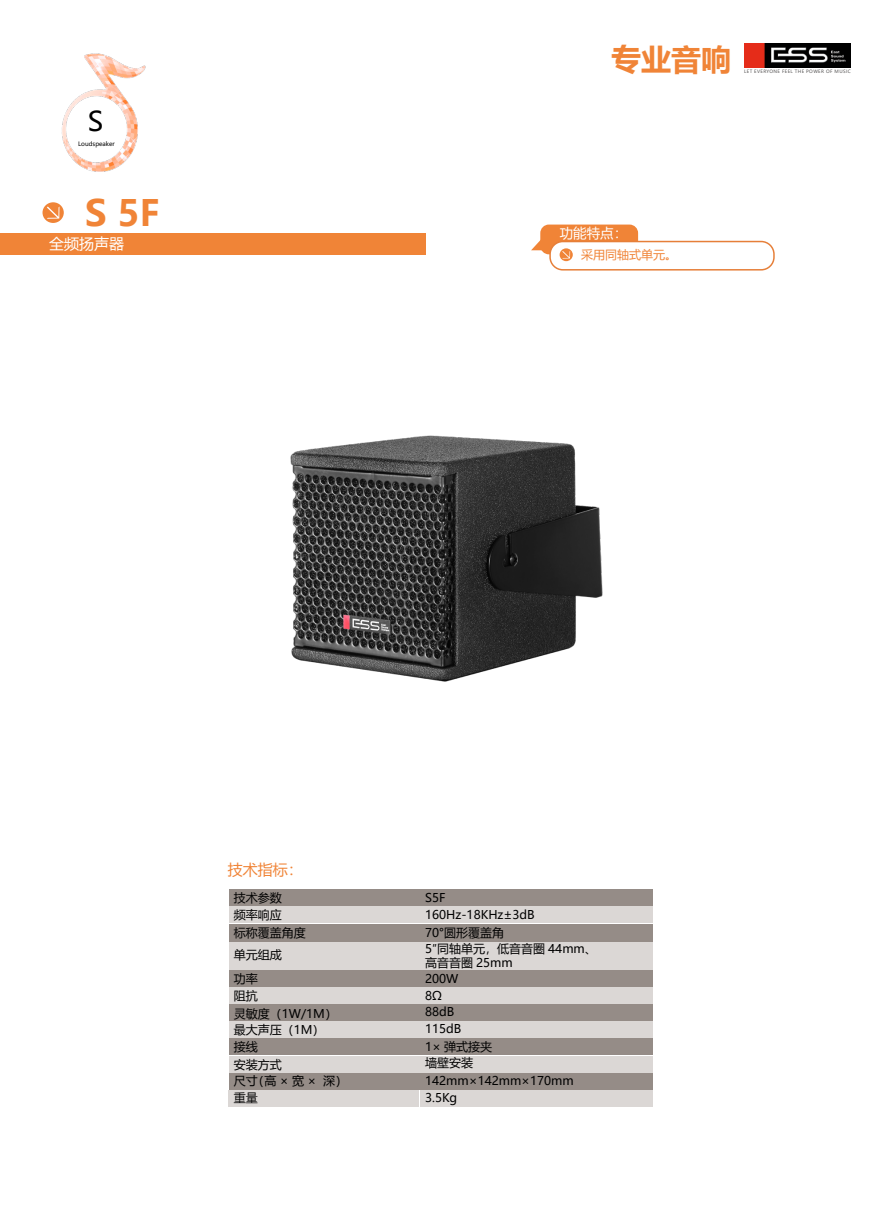
<style>
.page{position:relative;width:893px;height:1212px;background:#fff}
.page>*{position:absolute;margin:0;border:0;box-sizing:border-box;transform-origin:0 0}
.t1{font:700 36px "Microsoft Ya Hei";color:#f08437}
.t2{font:700 30px "Microsoft Ya Hei";color:#f08437}
.t3{font:27px "Microsoft Ya Hei";color:#000}
.t4{font:15px "Microsoft Ya Hei";color:#f08437}
.t5{font:15px "Microsoft Ya Hei";color:#fff}
.t6{font:13.5px "Microsoft Ya Hei";color:#fff}
.t7{font:12px/16.5px "Microsoft Ya Hei";color:#000}
.t8{font:12px "Microsoft Ya Hei";color:#f08437}
.t9{font:6px "Microsoft Ya Hei";color:#000}
.t10{font:4.5px "Microsoft Ya Hei";letter-spacing:.08em;color:#595757}
</style>
<div class="page">
<img style="left:61px;top:53px;width:85px;height:119px">
<img style="left:744px;top:43px;width:106px;height:24px">
<div style="left:229px;top:924px;width:191px;height:17px;background:#958c87"></div>
<div style="left:421px;top:924px;width:232px;height:17px;background:#958c87"></div>
<div style="left:229px;top:890px;width:191px;height:16px;background:#958c87"></div>
<div style="left:421px;top:890px;width:232px;height:16px;background:#958c87"></div>
<div style="left:229px;top:907px;width:191px;height:16px;background:#dbd7d5"></div>
<div style="left:421px;top:907px;width:232px;height:16px;background:#dbd7d5"></div>
<div style="left:229px;top:942px;width:191px;height:28px;background:#dbd7d5"></div>
<div style="left:421px;top:942px;width:232px;height:28px;background:#dbd7d5"></div>
<div style="left:229px;top:971px;width:191px;height:16px;background:#958c87"></div>
<div style="left:421px;top:971px;width:232px;height:16px;background:#958c87"></div>
<div style="left:229px;top:1005px;width:191px;height:16px;background:#958c87"></div>
<div style="left:421px;top:1005px;width:232px;height:16px;background:#958c87"></div>
<div style="left:229px;top:1039px;width:191px;height:16px;background:#958c87"></div>
<div style="left:421px;top:1039px;width:232px;height:16px;background:#958c87"></div>
<div style="left:229px;top:1073px;width:191px;height:16px;background:#958c87"></div>
<div style="left:421px;top:1073px;width:232px;height:16px;background:#958c87"></div>
<div style="left:229px;top:988px;width:191px;height:16px;background:#dbd7d5"></div>
<div style="left:421px;top:988px;width:232px;height:16px;background:#dbd7d5"></div>
<div style="left:229px;top:1022px;width:191px;height:16px;background:#dbd7d5"></div>
<div style="left:421px;top:1022px;width:232px;height:16px;background:#dbd7d5"></div>
<div style="left:229px;top:1056px;width:191px;height:16px;background:#dbd7d5"></div>
<div style="left:229px;top:1090px;width:190px;height:17px;background:#dbd7d5"></div>
<div style="left:421px;top:1056px;width:232px;height:16px;background:#dbd7d5"></div>
<div style="left:421px;top:1090px;width:232px;height:17px;background:#dbd7d5"></div>
<div style="left:540px;top:225px;width:98px;height:29px;background:#f08437;border-radius:9px"></div>
<svg style="left:531px;top:238px;width:10px;height:12px"></svg>
<div style="left:550px;top:242px;width:224px;height:28px;background:#fff;border-radius:13px"></div>
<div style="left:549px;top:241px;width:226px;height:30px;border:2px solid #e67f39;border-radius:13px"></div>
<svg style="left:560px;top:248px;width:13px;height:13px"></svg>
<svg style="left:562px;top:251px;width:8px;height:8px"></svg>
<img style="left:290px;top:435px;width:313px;height:247px">
<div style="left:0;top:233px;width:425px;height:21px;background:#f08437"></div>
<svg style="left:43px;top:202px;width:21px;height:21px"></svg>
<svg style="left:47px;top:206px;width:12px;height:13px"></svg>
<h3 class="t3" style="left:88px;top:103px;width:17px">S</h3>
<p class="t9" style="left:78px;top:139px;width:38px">Loudspeaker</p>
<h1 class="t1" style="left:85px;top:187px;width:76px">S 5F</h1>
<p class="t5" style="left:49px;top:234px;width:76px">全频扬声器</p>
<h2 class="t2" style="left:611px;top:38px;width:121px">专业音响</h2>
<p class="t10" style="left:744px;top:69px;width:108px">LET EVERYONE FEEL THE POWER OF MUSIC</p>
<p class="t6" style="left:560px;top:224px;width:69px">功能特点：</p>
<p class="t8" style="left:581px;top:246px;width:97px">采用同轴式单元。</p>
<p class="t4" style="left:228px;top:859px;width:76px">技术指标：</p>
<p class="t7" style="left:234px;top:889px;width:49px">技术参数频率响应</p>
<p class="t7" style="left:234px;top:920px;width:73px;line-height:22.5px">标称覆盖角度单元组成</p>
<p class="t7" style="left:234px;top:970px;width:25px">功率阻抗</p>
<p class="t7" style="left:234px;top:1004px;width:105px">灵敏度（1W/1M）最大声压（1M）接线</p>
<p class="t7" style="left:234px;top:1055px;width:108px">安装方式<br>尺寸(高 × 宽 × 深)重量</p>
<p class="t7" style="left:425px;top:889px;width:111px">S5F<br>160Hz-18KHz±3dB</p>
<p class="t7" style="left:425px;top:924px;width:173px">70°圆形覆盖角<br>5″同轴单元，低音音圈 44mm、</p>
<p class="t7" style="left:425px;top:954px;width:89px">高音音圈 25mm<br>200W<br>8Ω<br>88dB<br>115dB</p>
<p class="t7" style="left:425px;top:1038px;width:68px">1× 弹式接夹墙壁安装</p>
<p class="t7" style="left:425px;top:1072px;width:150px">142mm×142mm×170mm<br>3.5Kg</p>
</div>
